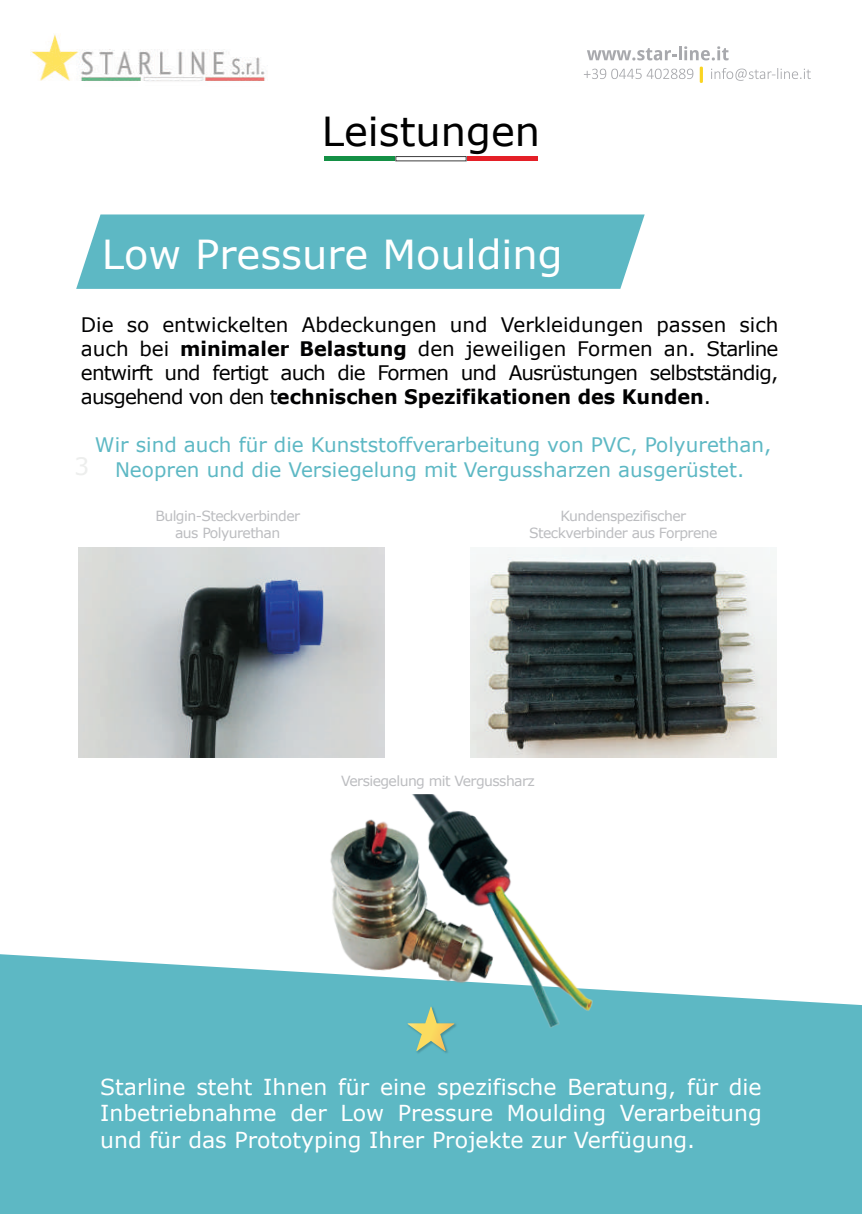
<style>
.page{position:relative;width:862px;height:1214px;background:#fff}
.page>*{position:absolute;margin:0;border:0;box-sizing:border-box;transform-origin:0 0}
.t1{font:40px "Verdana";color:#fff}
.t2{font:40px "Verdana";color:#000}
.t3{font:22px/26.4px "Verdana";color:#fff;text-align:justify}
.t4{font:20px/24px "Verdana";letter-spacing:-.04em;color:#000001;text-align:justify}
.t5{font:20px/24px "Verdana";color:#5db8c4;text-align:center}
.t6{font:14px/16.8px "Verdana";letter-spacing:-.04em;color:#bcbdc0;text-align:center}
.s1{font-weight:700}
</style>
<div class="page">
<svg style="left:0;top:954px;width:862px;height:259px;background:#68bcc8"></svg>
<img style="left:406px;top:1044px;width:52px;height:10px">
<svg style="left:407px;top:1044px;width:47px;height:7px"></svg>
<img style="left:30px;top:34px;width:236px;height:47px">
<img style="left:79px;top:547px;width:306px;height:210px">
<img style="left:470px;top:547px;width:306px;height:210px">
<img style="left:267px;top:794px;width:335px;height:250px">
<div style="left:324px;top:156px;width:70px;height:5px;background:#149045"></div>
<div style="left:395px;top:156px;width:71px;height:5px;border:1px solid #3e3e3f"></div>
<div style="left:467px;top:156px;width:71px;height:5px;background:#e41f27"></div>
<div style="left:76px;top:214px;width:568px;height:75px;background:#5db8c4"></div>
<svg style="left:584px;top:46px;width:227px;height:37px"></svg>
<h1 class="t2" style="left:322px;top:104px;width:220px">Leistungen</h1>
<h1 class="t1" style="left:102px;top:226px;width:462px">Low Pressure Moulding</h1>
<p class="t4" style="left:81px;top:313px;width:699px">Die so entwickelten Abdeckungen und Verkleidungen passen sich auch bei <span class="s1">minimaler Belastung</span> den jeweiligen Formen an. Starline entwirft und fertigt auch die Formen und Ausrüstungen selbstständig, ausgehend von den t<span class="s1">echnischen Spezifikationen des Kunden</span>.</p>
<p class="t5" style="left:95px;top:433px;width:678px">Wir sind auch für die Kunststoffverarbeitung von PVC, Polyurethan,<br>Neopren und die Versiegelung mit Vergussharzen ausgerüstet.</p>
<p class="t6" style="left:155px;top:507px;width:146px">Bulgin-Steckverbinder aus Polyurethan</p>
<p class="t6" style="left:529px;top:507px;width:190px">Kundenspezifischer<br>Steckverbinder aus Forprene</p>
<p class="t6" style="left:341px;top:772px;width:195px">Versiegelung mit Vergussharz</p>
<p class="t3" style="left:100px;top:1073px;width:663px">Starline steht Ihnen für eine spezifische Beratung, für die Inbetriebnahme der Low Pressure Moulding Verarbeitung und für das Prototyping Ihrer Projekte zur Verfügung.</p>
</div>
